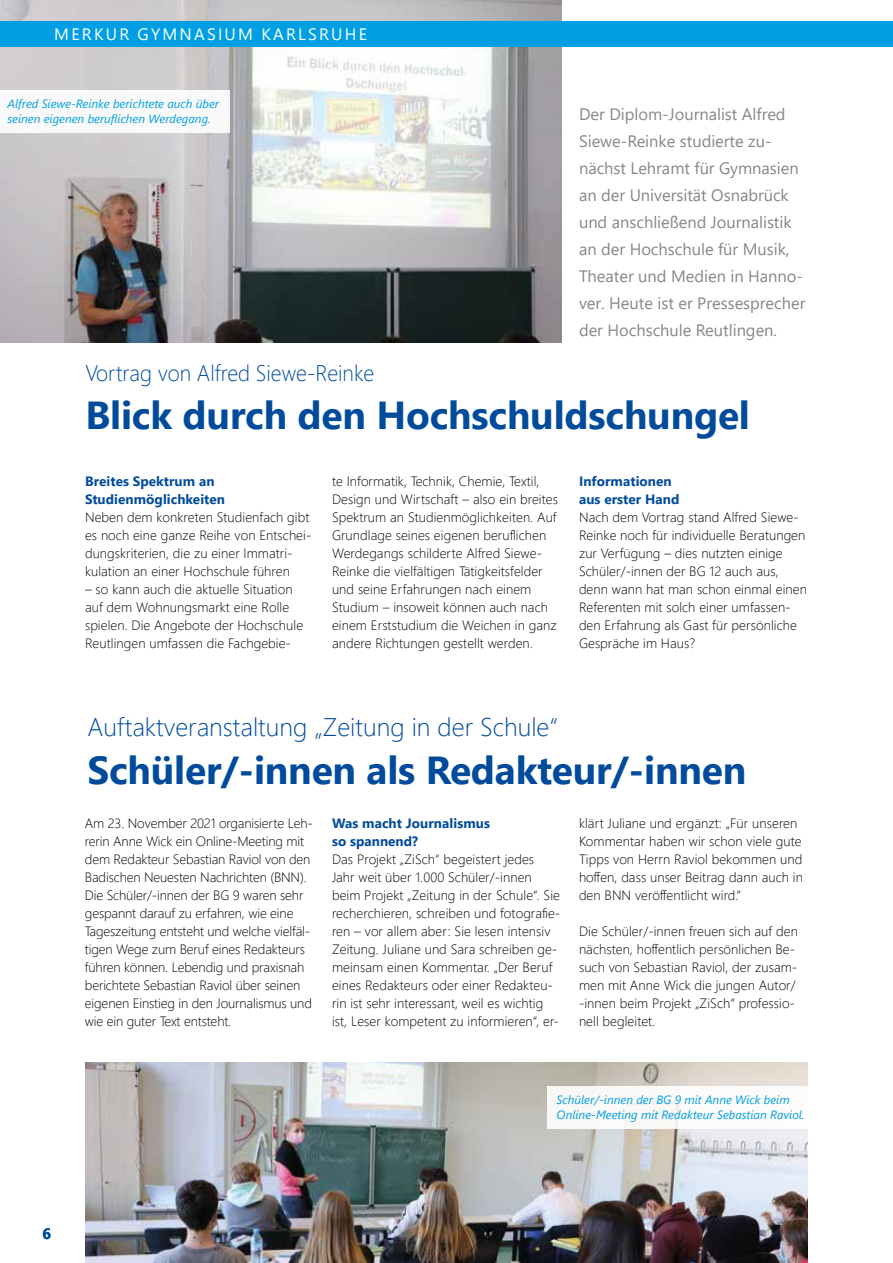
<style>
.page{position:relative;width:893px;height:1263px;background:#fff}
.page>*{position:absolute;margin:0;border:0;box-sizing:border-box;transform-origin:0 0}
.t1{font:700 39px "Segoe UI";letter-spacing:-.005em;color:#004b9c}
.t2{font:300 25.5px "Segoe UI";color:#004b9c}
.t3{font:300 22.5px "Segoe UI";color:#004b9c;scale:.95 1}
.t4{font:16.5px/27px "Segoe UI";color:#878787}
.t5{font:16.5px "Segoe UI";letter-spacing:.135em;color:#fff}
.t6{font:700 15px "Segoe UI";color:#004b9c}
.t7{font:300 13.5px/18px "Segoe UI";letter-spacing:.005em;color:#000}
.t8{font:700 13.5px/18px "Segoe UI";letter-spacing:.005em;color:#004b9c}
.t9{font:italic 12px/15px "Segoe UI";color:#009fe3}
</style>
<div class="page">
<img style="left:0;top:0;width:562px;height:343px">
<div style="left:0;top:21px;width:893px;height:26px;background:#009fe3"></div>
<img style="left:85px;top:1062px;width:723px;height:201px">
<div style="left:0;top:90px;width:230px;height:43px;background:#fff"></div>
<div style="left:548px;top:1086px;width:277px;height:42px;background:#fff"></div>
<p class="t5" style="left:54px;top:18px;width:314px">MERKUR GYMNASIUM KARLSRUHE</p>
<p class="t9" style="left:8px;top:94px;width:213px">Alfred Siewe-Reinke berichtete auch über seinen eigenen beruflichen Werdegang.</p>
<p class="t4" style="left:579px;top:99px;width:228px">Der Diplom-Journalist Alfred<br>Siewe-Reinke studierte zu&shy;nächst Lehramt für Gymnasien an der Universität Osnabrück und anschließend Journalistik an der Hochschule für Musik,<br>Theater und Medien in Hanno&shy;ver. Heute ist er Pressesprecher der Hochschule Reutlingen.</p>
<h3 class="t3" style="left:85px;top:352px;width:306px">Vortrag von Alfred Siewe-Reinke</h3>
<h1 class="t1" style="left:85px;top:379px;width:666px">Blick durch den Hochschuldschungel</h1>
<p class="t7" style="left:332px;top:471px;width:227px">te Informatik, Technik, Chemie, Textil, Design und Wirtschaft – also ein breites Spektrum an Studienmöglichkeiten. Auf Grundlage seines eigenen beruflichen Werdegangs schilderte Alfred Siewe-Reinke die vielfältigen Tätigkeitsfelder und seine Erfahrungen nach einem Studium – insoweit können auch nach einem Erststudium die Weichen in ganz andere Richtungen gestellt werden.</p>
<p class="t8" style="left:579px;top:471px;width:102px">Informationen aus erster Hand</p>
<p class="t7" style="left:579px;top:507px;width:229px">Nach dem Vortrag stand Alfred Siewe-Reinke noch für individuelle Beratungen zur Verfügung – dies nutzten einige Schüler/-innen der BG 12 auch aus, denn wann hat man schon einmal einen Referenten mit solch einer umfassen&shy;den Erfahrung als Gast für persönliche Gespräche im Haus?</p>
<p class="t8" style="left:85px;top:471px;width:142px">Breites Spektrum an<br>Studienmöglichkeiten</p>
<p class="t7" style="left:85px;top:507px;width:228px">Neben dem konkreten Studienfach gibt es noch eine ganze Reihe von Entschei&shy;dungskriterien, die zu einer Immatri&shy;kulation an einer Hochschule führen</p>
<p class="t7" style="left:85px;top:579px;width:220px">– so kann auch die aktuelle Situation auf dem Wohnungsmarkt eine Rolle spielen. Die Angebote der Hochschule Reutlingen umfassen die Fachgebie-</p>
<h2 class="t2" style="left:87px;top:703px;width:472px">Auftaktveranstaltung „Zeitung in der Schule“</h2>
<h1 class="t1" style="left:87px;top:733px;width:660px">Schüler/-innen als Redakteur/-innen</h1>
<p class="t7" style="left:85px;top:813px;width:229px">Am 23. November 2021 organisierte Leh&shy;rerin Anne Wick ein Online-Meeting mit dem Redakteur Sebastian Raviol von den Badischen Neuesten Nachrichten (BNN).<br>Die Schüler/-innen der BG 9 waren sehr gespannt darauf zu erfahren, wie eine Tageszeitung entsteht und welche vielfäl&shy;tigen Wege zum Beruf eines Redakteurs führen können. Lebendig und praxisnah berichtete Sebastian Raviol über seinen eigenen Einstieg in den Journalismus und wie ein guter Text entsteht.</p>
<p class="t8" style="left:332px;top:813px;width:159px">Was macht Journalismus so spannend?</p>
<p class="t7" style="left:332px;top:849px;width:230px">Das Projekt „ZiSch“ begeistert jedes<br>Jahr weit über 1.000 Schüler/-innen beim Projekt „Zeitung in der Schule“. Sie recherchieren, schreiben und fotografie&shy;ren – vor allem aber: Sie lesen intensiv Zeitung. Juliane und Sara schreiben ge&shy;meinsam einen Kommentar. „Der Beruf eines Redakteurs oder einer Redakteu&shy;rin ist sehr interessant, weil es wichtig ist, Leser kompetent zu informieren“, er-</p>
<p class="t7" style="left:579px;top:813px;width:225px">klärt Juliane und ergänzt: „Für unseren Kommentar haben wir schon viele gute Tipps von Herrn Raviol bekommen und hoffen, dass unser Beitrag dann auch in den BNN veröffentlicht wird.“</p>
<p class="t7" style="left:579px;top:921px;width:220px">Die Schüler/-innen freuen sich auf den nächsten, hoffentlich persönlichen Be&shy;such von Sebastian Raviol, der zusam&shy;men mit Anne Wick die jungen Autor/ -innen beim Projekt „ZiSch“ professio&shy;nell begleitet.</p>
<p class="t9" style="left:557px;top:1090px;width:249px">Schüler/-innen der BG 9 mit Anne Wick beim<br>Online-Meeting mit Redakteur Sebastian Raviol.</p>
<p class="t6" style="left:43px;top:1219px;width:10px">6</p>
</div>
